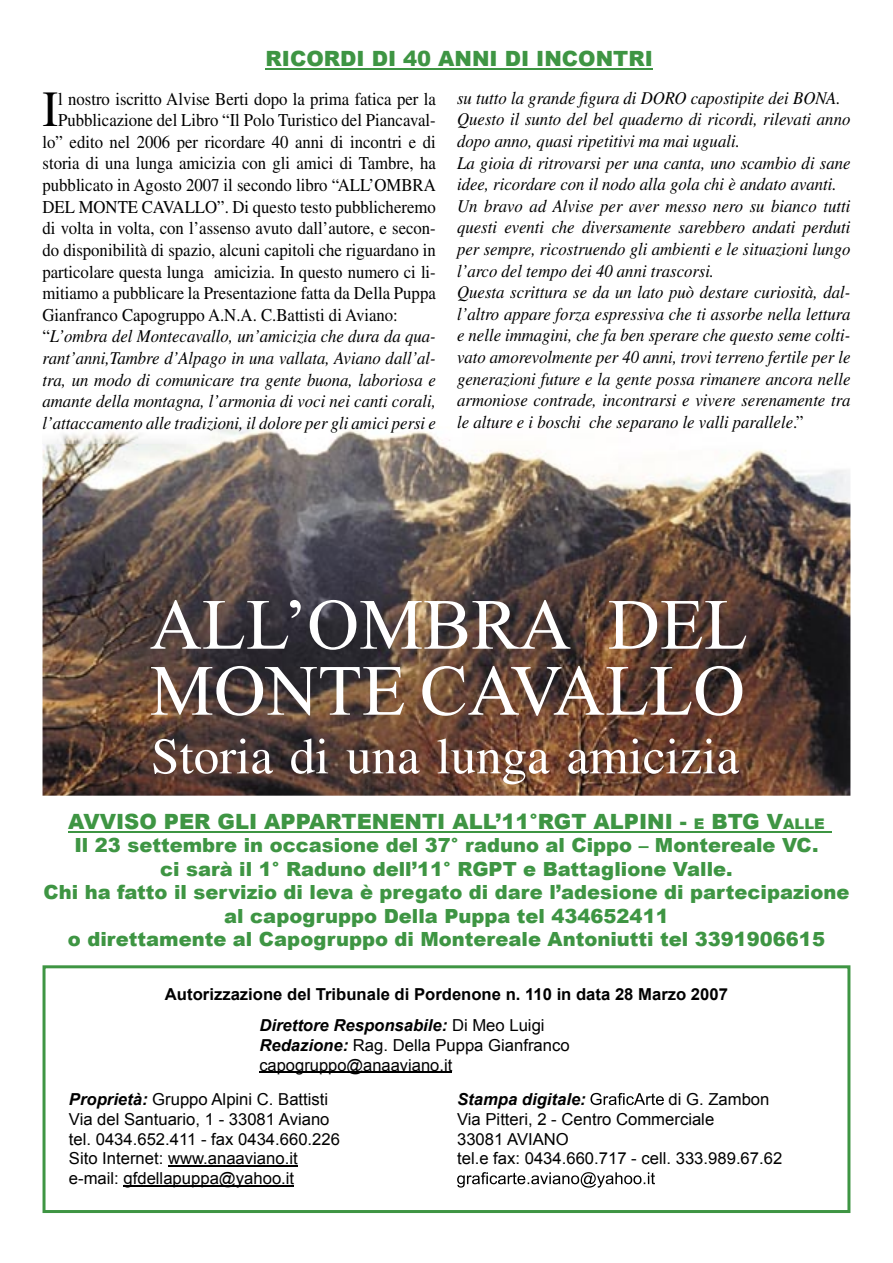
<style>
.page{position:relative;width:893px;height:1263px;background:#fff}
.page>*{position:absolute;margin:0;border:0;box-sizing:border-box;transform-origin:0 0}
.t1{font:72px/66px "Times New Roman";color:#fff}
.t2{font:51px "Times";color:#fff}
.t3{font:50.7px "Times";color:#000;scale:.93 1}
.t4{font:900 21px "Arial";color:#3e9543}
.t5{font:900 19.5px/23.4px "Arial";color:#3e9543;text-align:center}
.t6{font:italic 18px/21.6px "Times";color:#000;scale:.93 1}
.t7{font:18px "Times";color:#000;scale:.93 1}
.t8{font:16.5px/19.8px "Arial";color:#000}
.t9{font:700 16.5px "Arial";color:#000}
.t10{font:italic 700 16.5px "Arial";color:#000}
.s1{font-style:normal}
.s2{font-size:14.7px}
.s3{font-weight:700;font-style:italic}
</style>
<div class="page">
<img style="left:43px;top:427px;width:807px;height:369px">
<svg style="left:43px;top:965px;width:807px;height:248px"></svg>
<div style="left:48px;top:1093px;width:388px;height:112px;background:#fff"></div>
<hr style="left:168px;top:1165px;width:130px;height:2px;background:#000">
<hr style="left:124px;top:1185px;width:170px;height:1px;background:#000">
<hr style="left:259px;top:1072px;width:193px;height:1px;background:#000">
<svg style="left:590px;top:1093px;width:74px;height:12px"></svg>
<svg style="left:457px;top:1172px;width:198px;height:15px"></svg>
<hr style="left:68px;top:831px;width:764px;height:1px;background:#3e9543">
<hr style="left:266px;top:68px;width:387px;height:1px;background:#3e9543">
<img style="left:43px;top:426px;width:177px;height:18px">
<p class="t4" style="left:266px;top:43px;width:389px">RICORDI DI 40 ANNI DI INCONTRI</p>
<p class="t6" style="left:457px;top:87px;width:424px">su tutto la grande figura di DORO capostipite dei BONA.<br>Questo il sunto del bel quaderno di ricordi, rilevati anno dopo anno, quasi ripetitivi ma mai uguali.<br>La gioia di ritrovarsi per una canta, uno scambio di sane idee, ricordare con il nodo alla gola chi è andato avanti.<br>Un bravo ad Alvise per aver messo nero su bianco tutti questi eventi che diversamente sarebbero andati perduti per sempre, ricostruendo gli ambienti e le situazioni lungo l’arco del tempo dei 40 anni trascorsi.<br>Questa scrittura se da un lato può destare curiosità, dal&shy;l’altro appare forza espressiva che ti assorbe nella lettura e nelle immagini, che fa ben sperare che questo seme colti&shy;vato amorevolmente per 40 anni, trovi terreno fertile per le generazioni future e la gente possa rimanere ancora nelle armoniose contrade, incontrarsi e vivere serenamente tra le alture e i boschi che separano le valli parallele<span class="s1">.”</span></p>
<h3 class="t3" style="left:43px;top:81px;width:18px">I</h3>
<p class="t7" style="left:58px;top:89px;width:408px">l nostro iscritto Alvise Berti dopo la prima fatica per la</p>
<p class="t7" style="left:58px;top:110px;width:407px">Pubblicazione del Libro “Il Polo Turistico del Piancaval-</p>
<p class="t7" style="left:43px;top:132px;width:424px">lo” edito nel 2006 per ricordare 40 anni di incontri e di</p>
<p class="t7" style="left:43px;top:153px;width:424px">storia di una lunga amicizia con gli amici di Tambre, ha</p>
<p class="t7" style="left:43px;top:175px;width:424px">pubblicato in Agosto 2007 il secondo libro “ALL’OMBRA</p>
<p class="t7" style="left:43px;top:197px;width:424px">DEL MONTE CAVALLO”. Di questo testo pubblicheremo</p>
<p class="t7" style="left:43px;top:218px;width:424px">di volta in volta, con l’assenso avuto dall’autore, e secon-</p>
<p class="t7" style="left:43px;top:240px;width:424px">do disponibilità di spazio, alcuni capitoli che riguardano in</p>
<p class="t7" style="left:43px;top:261px;width:424px">particolare questa lunga amicizia. In questo numero ci li-</p>
<p class="t7" style="left:43px;top:283px;width:424px">mitiamo a pubblicare la Presentazione fatta da Della Puppa</p>
<p class="t7" style="left:43px;top:305px;width:384px">Gianfranco Capogruppo A.N.A. C.Battisti di Aviano:</p>
<p class="t6" style="left:43px;top:325px;width:424px"><span class="s1">“</span>L’ombra del Montecavallo, un’amicizia che dura da qua-</p>
<p class="t6" style="left:43px;top:347px;width:424px">rant’anni,Tambre d’Alpago in una vallata, Aviano dall’al-</p>
<p class="t6" style="left:43px;top:369px;width:424px">tra, un modo di comunicare tra gente buona, laboriosa e</p>
<p class="t6" style="left:43px;top:390px;width:424px">amante della montagna, l’armonia di voci nei canti corali,</p>
<p class="t6" style="left:43px;top:412px;width:424px">l’attaccamento alle tradizioni, il dolore per gli amici persi e</p>
<h1 class="t1" style="left:150px;top:590px;width:599px">ALL’OMBRA DEL<br>MONTE CAVALLO</h1>
<h2 class="t2" style="left:151px;top:727px;width:589px">Storia di una lunga amicizia</h2>
<p class="t4" style="left:68px;top:806px;width:758px">AVVISO PER GLI APPARTENENTI ALL’11°RGT ALPINI - <span class="s2">E</span> BTG V<span class="s2">ALLE</span></p>
<p class="t5" style="left:44px;top:833px;width:807px">Il 23 settembre in occasione del 37° raduno al Cippo – Montereale VC.<br>ci sarà il 1° Raduno dell’11° RGPT e Battaglione Valle.<br>Chi ha fatto il servizio di leva è pregato di dare l’adesione di partecipazione al capogruppo Della Puppa tel 434652411<br>o direttamente al Capogruppo di Montereale Antoniutti tel 3391906615</p>
<p class="t9" style="left:165px;top:983px;width:565px">Autorizzazione del Tribunale di Pordenone n. 110 in data 28 Marzo 2007</p>
<p class="t8" style="left:259px;top:1015px;width:312px"><span class="s3">Direttore Responsabile:</span> Di Meo Luigi<br><span class="s3">Redazione:</span> Rag. Della Puppa Gianfranco capogruppo@anaaviano.it</p>
<p class="t10" style="left:457px;top:1088px;width:130px">Stampa digitale:</p>
<p class="t8" style="left:69px;top:1089px;width:273px"><span class="s3">Proprietà:</span> Gruppo Alpini C. Battisti Via del Santuario, 1 - 33081 Aviano tel. 0434.652.411 - fax 0434.660.226<br>Sito Internet: www.anaaviano.it e-mail: gfdellapuppa@yahoo.it</p>
<p class="t8" style="left:457px;top:1089px;width:327px;text-indent:211px">di G. Zambon<br>Via Pitteri, 2 - Centro Commerciale<br>33081 AVIANO<br>tel.e fax: 0434.660.717 - cell. 333.989.67.62</p>
</div>
